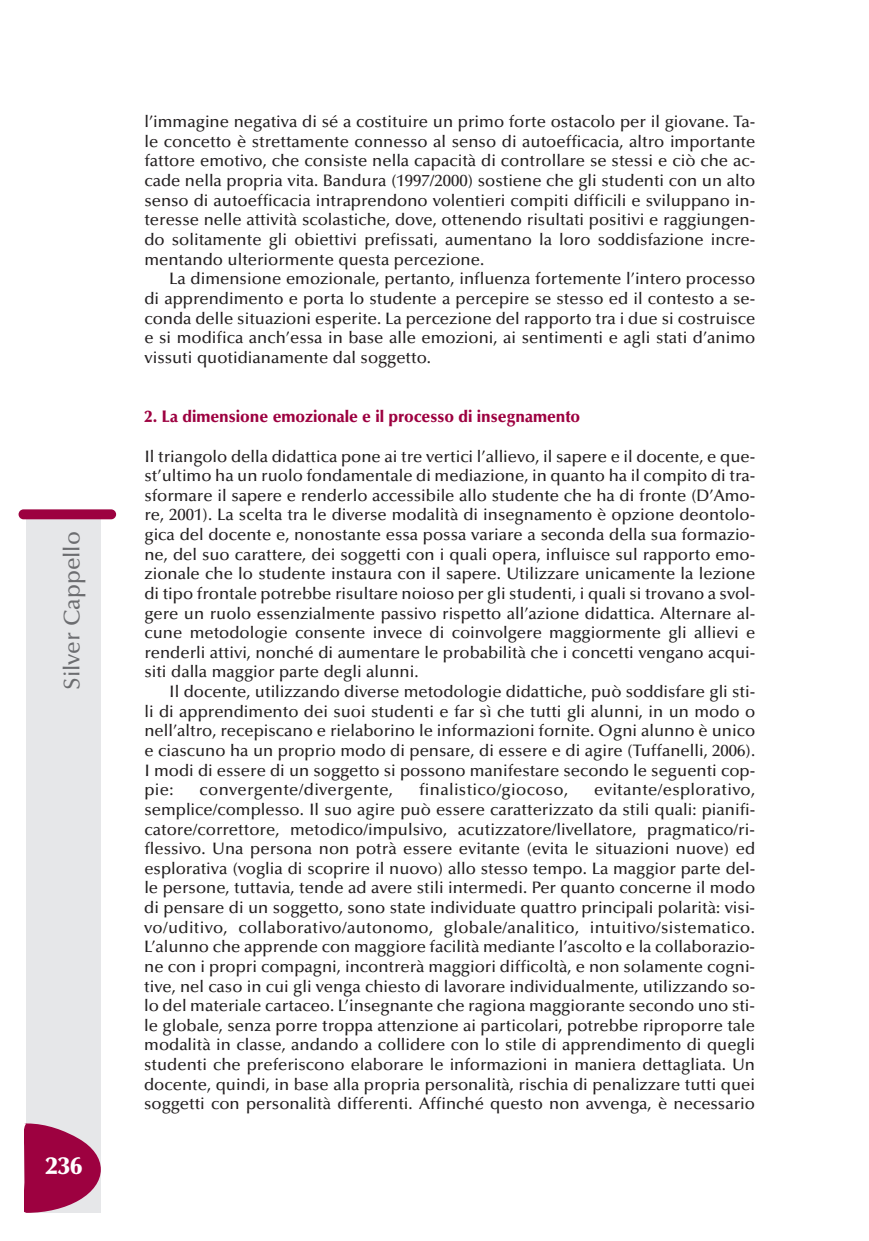
<style>
.page{position:relative;width:869px;height:1241px;background:#fff}
.page>*{position:absolute;margin:0;border:0;box-sizing:border-box;transform-origin:0 0}
.t1{font:900 24.5px "Optima";color:#fff}
.t2{font:500 22.75px "Optima";color:#6c6d70}
.t3{font:500 16.62px/19.6px "Optima";color:#231f20;text-align:justify}
.t4{font:900 16.62px "Optima";color:#9d0140;scale:.95 1}
.t5{font:500 16.62px "Optima";letter-spacing:.02em;color:#231f20}
</style>
<div class="page">
<div style="left:27px;top:517px;width:74px;height:695px;background:#e6e7e9"></div>
<div style="left:19px;top:509px;width:97px;height:10px;background:#9d0140;border-radius:5px"></div>
<svg style="left:24px;top:1122px;width:77px;height:90px"></svg>
<h2 class="t2" style="left:63px;top:690px;width:160px;rotate:-90deg">Silver Cappello</h2>
<h1 class="t1" style="left:45px;top:1155px;width:38px">236</h1>
<p class="t3" style="left:144px;top:113px;width:612px">l’immagine negativa di sé a costituire un primo forte ostacolo per il giovane. Ta&shy;le concetto è strettamente connesso al senso di autoefficacia, altro importante fattore emotivo, che consiste nella capacità di controllare se stessi e ciò che ac&shy;cade nella propria vita. Bandura (1997/2000) sostiene che gli studenti con un alto senso di autoefficacia intraprendono volentieri compiti difficili e sviluppano in&shy;teresse nelle attività scolastiche, dove, ottenendo risultati positivi e raggiungen&shy;do solitamente gli obiettivi prefissati, aumentano la loro soddisfazione incre&shy;mentando ulteriormente questa percezione.</p>
<p class="t3" style="left:144px;top:270px;width:612px;text-indent:25px">La dimensione emozionale, pertanto, influenza fortemente l’intero processo di apprendimento e porta lo studente a percepire se stesso ed il contesto a se&shy;conda delle situazioni esperite. La percezione del rapporto tra i due si costruisce e si modifica anch’essa in base alle emozioni, ai sentimenti e agli stati d’animo vissuti quotidianamente dal soggetto.</p>
<p class="t4" style="left:144px;top:409px;width:460px">2. La dimensione emozionale e il processo di insegnamento</p>
<p class="t3" style="left:144px;top:448px;width:612px">Il triangolo della didattica pone ai tre vertici l’allievo, il sapere e il docente, e que&shy;st’ultimo ha un ruolo fondamentale di mediazione, in quanto ha il compito di tra&shy;sformare il sapere e renderlo accessibile allo studente che ha di fronte (D’Amo&shy;re, 2001). La scelta tra le diverse modalità di insegnamento è opzione deontolo&shy;gica del docente e, nonostante essa possa variare a seconda della sua formazio&shy;ne, del suo carattere, dei soggetti con i quali opera, influisce sul rapporto emo&shy;zionale che lo studente instaura con il sapere. Utilizzare unicamente la lezione di tipo frontale potrebbe risultare noioso per gli studenti, i quali si trovano a svol&shy;gere un ruolo essenzialmente passivo rispetto all’azione didattica. Alternare al&shy;cune metodologie consente invece di coinvolgere maggiormente gli allievi e renderli attivi, nonché di aumentare le probabilità che i concetti vengano acqui&shy;siti dalla maggior parte degli alunni.</p>
<p class="t3" style="left:144px;top:683px;width:612px;text-indent:25px">Il docente, utilizzando diverse metodologie didattiche, può soddisfare gli sti&shy;li di apprendimento dei suoi studenti e far sì che tutti gli alunni, in un modo o nell’altro, recepiscano e rielaborino le informazioni fornite. Ogni alunno è unico e ciascuno ha un proprio modo di pensare, di essere e di agire (Tuffanelli, 2006).<br>I modi di essere di un soggetto si possono manifestare secondo le seguenti cop&shy;pie:</p>
<p class="t5" style="left:199px;top:783px;width:195px">convergente/divergente,</p>
<p class="t5" style="left:419px;top:783px;width:151px">finalistico/giocoso,</p>
<p class="t3" style="left:144px;top:781px;width:612px;text-indent:450px">evitante/esplorativo, semplice/complesso. Il suo agire può essere caratterizzato da stili quali: pianifi&shy;catore/correttore, metodico/impulsivo, acutizzatore/livellatore, pragmatico/ri&shy;flessivo. Una persona non potrà essere evitante (evita le situazioni nuove) ed esplorativa (voglia di scoprire il nuovo) allo stesso tempo. La maggior parte del&shy;le persone, tuttavia, tende ad avere stili intermedi. Per quanto concerne il modo di pensare di un soggetto, sono state individuate quattro principali polarità: visi&shy;vo/uditivo, collaborativo/autonomo, globale/analitico, intuitivo/sistematico.<br>L’alunno che apprende con maggiore facilità mediante l’ascolto e la collaborazio&shy;ne con i propri compagni, incontrerà maggiori difficoltà, e non solamente cogni&shy;tive, nel caso in cui gli venga chiesto di lavorare individualmente, utilizzando so&shy;lo del materiale cartaceo. L’insegnante che ragiona maggiorante secondo uno sti&shy;le globale, senza porre troppa attenzione ai particolari, potrebbe riproporre tale modalità in classe, andando a collidere con lo stile di apprendimento di quegli studenti che preferiscono elaborare le informazioni in maniera dettagliata. Un docente, quindi, in base alla propria personalità, rischia di penalizzare tutti quei soggetti con personalità differenti. Affinché questo non avvenga, è necessario</p>
</div>
